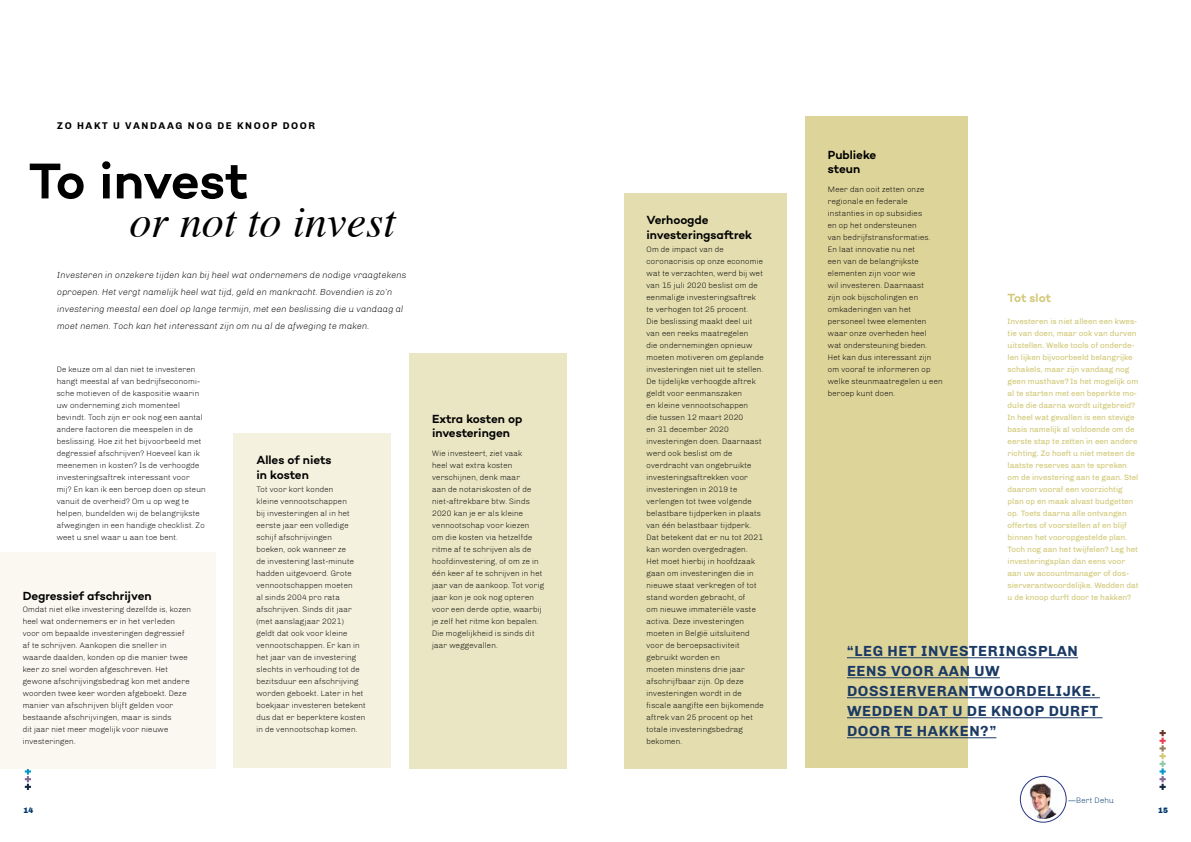
<style>
.page{position:relative;width:1191px;height:842px;background:#fff}
.page>*{position:absolute;margin:0;border:0;box-sizing:border-box;transform-origin:0 0}
.t1{font:600 51.2px "Campton";letter-spacing:-.015em;color:#000}
.t2{font:italic 44.1px "Times";color:#000}
.t3{font:700 15px/20px "Chivo";letter-spacing:.04em;color:#1a3964}
.t4{font:600 12px/14.4px "Campton";letter-spacing:-.005em;color:#000}
.t5{font:600 12px "Campton";color:#d1c775}
.t6{font:700 10px "Chivo";letter-spacing:.16em;color:#000}
.t7{font:italic 300 9px/17px "Chivo";color:#000}
.t8{font:300 8px/12px "Chivo";color:#000}
.t9{font:8px/12px "Chivo";color:#d1c775}
.t10{font:300 8px "Chivo";color:#00376b}
.t11{font:900 8px "Chivo";color:#00376b}
</style>
<div class="page">
<svg style="left:25px;top:768px;width:6px;height:22px"></svg>
<svg style="left:1159px;top:730px;width:6px;height:60px"></svg>
<div style="left:1020px;top:776px;width:46px;height:46px;border:1px solid #283583;border-radius:50%"></div>
<img style="left:1023px;top:779px;width:40px;height:40px;border-radius:20px">
<div style="left:0;top:552px;width:215px;height:216px;background:#faf8f0"></div>
<div style="left:234px;top:433px;width:157px;height:335px;background:#f4f1df"></div>
<div style="left:409px;top:353px;width:157px;height:415px;background:#eae5c3"></div>
<div style="left:624px;top:193px;width:162px;height:575px;background:#e3ddaf"></div>
<div style="left:805px;top:116px;width:162px;height:652px;background:#ddd49a"></div>
<hr style="left:847px;top:657px;width:231px;height:1px;background:#1a3964">
<hr style="left:847px;top:677px;width:153px;height:1px;background:#1a3964">
<hr style="left:847px;top:697px;width:253px;height:1px;background:#1a3964">
<hr style="left:847px;top:717px;width:255px;height:1px;background:#1a3964">
<hr style="left:847px;top:737px;width:149px;height:1px;background:#1a3964">
<p class="t6" style="left:57px;top:120px;width:260px">ZO HAKT U VANDAAG NOG DE KNOOP DOOR</p>
<h1 class="t1" style="left:28px;top:148px;width:222px">To invest</h1>
<h2 class="t2" style="left:130px;top:184px;width:268px">or not to invest</h2>
<p class="t7" style="left:57px;top:266px;width:351px">Investeren in onzekere tijden kan bij heel wat ondernemers de nodige vraagtekens oproepen. Het vergt namelijk heel wat tijd, geld en mankracht. Bovendien is zo’n investering meestal een doel op lange termijn, met een beslissing die u vandaag al moet nemen. Toch kan het interessant zijn om nu al de afweging te maken.</p>
<p class="t8" style="left:57px;top:363px;width:151px">De keuze om al dan niet te investeren hangt meestal af van bedrijfseconomi&shy;sche motieven of de kaspositie waarin uw onderneming zich momenteel bevindt. Toch zijn er ook nog een aantal andere factoren die meespelen in de beslissing. Hoe zit het bijvoorbeeld met degressief afschrijven? Hoeveel kan ik meenemen in kosten? Is de verhoogde investeringsaftrek interessant voor mij? En kan ik een beroep doen op steun vanuit de overheid? Om u op weg te helpen, bundelden wij de belangrijkste afwegingen in een handige checklist. Zo weet u snel waar u aan toe bent.</p>
<h3 class="t4" style="left:256px;top:453px;width:77px">Alles of niets in kosten</h3>
<p class="t8" style="left:256px;top:483px;width:111px">Tot voor kort konden<br>kleine vennootschappen<br>bij investeringen al in het eerste jaar een volledige schijf afschrijvingen<br>boeken, ook wanneer ze<br>de investering last-minute hadden uitgevoerd. Grote vennootschappen moeten<br>al sinds 2004 pro rata afschrijven. Sinds dit jaar (met aanslagjaar 2021)<br>geldt dat ook voor kleine vennootschappen. Er kan in het jaar van de investering slechts in verhouding tot de bezitsduur een afschrijving worden geboekt. Later in het boekjaar investeren betekent dus dat er beperktere kosten in de vennootschap komen.</p>
<h3 class="t4" style="left:23px;top:588px;width:130px">Degressief afschrijven</h3>
<p class="t8" style="left:23px;top:603px;width:170px">Omdat niet elke investering dezelfde is, kozen heel wat ondernemers er in het verleden voor om bepaalde investeringen degressief af te schrijven. Aankopen die sneller in waarde daalden, konden op die manier twee keer zo snel worden afgeschreven. Het gewone afschrijvingsbedrag kon met andere woorden twee keer worden afgeboekt. Deze manier van afschrijven blijft gelden voor bestaande afschrijvingen, maar is sinds<br>dit jaar niet meer mogelijk voor nieuwe investeringen.</p>
<p class="t11" style="left:23px;top:806px;width:11px">14</p>
<h3 class="t4" style="left:432px;top:411px;width:92px">Extra kosten op investeringen</h3>
<p class="t8" style="left:432px;top:447px;width:114px">Wie investeert, ziet vaak<br>heel wat extra kosten verschijnen, denk maar<br>aan de notariskosten of de niet-aftrekbare btw. Sinds<br>2020 kan je er als kleine vennootschap voor kiezen<br>om die kosten via hetzelfde ritme af te schrijven als de hoofdinvestering, of om ze in één keer af te schrijven in het jaar van de aankoop. Tot vorig jaar kon je ook nog opteren voor een derde optie, waarbij je zelf het ritme kon bepalen.<br>Die mogelijkheid is sinds dit jaar weggevallen.</p>
<h3 class="t4" style="left:646px;top:213px;width:107px">Verhoogde investeringsaftrek</h3>
<p class="t8" style="left:646px;top:243px;width:119px">Om de impact van de coronacrisis op onze economie wat te verzachten, werd bij wet van 15 juli 2020 beslist om de eenmalige investeringsaftrek te verhogen tot 25 procent.<br>Die beslissing maakt deel uit van een reeks maatregelen<br>die ondernemingen opnieuw moeten motiveren om geplande investeringen niet uit te stellen.<br>De tijdelijke verhoogde aftrek geldt voor eenmanszaken<br>en kleine vennootschappen<br>die tussen 12 maart 2020<br>en 31 december 2020 investeringen doen. Daarnaast werd ook beslist om de overdracht van ongebruikte investeringsaftrekken voor investeringen in 2019 te verlengen tot twee volgende belastbare tijdperken in plaats van één belastbaar tijdperk.<br>Dat betekent dat er nu tot 2021 kan worden overgedragen.<br>Het moet hierbij in hoofdzaak gaan om investeringen die in nieuwe staat verkregen of tot stand worden gebracht, of<br>om nieuwe immateriële vaste activa. Deze investeringen moeten in België uitsluitend voor de beroepsactiviteit gebruikt worden en<br>moeten minstens drie jaar afschrijfbaar zijn. Op deze investeringen wordt in de fiscale aangifte een bijkomende aftrek van 25 procent op het totale investeringsbedrag bekomen.</p>
<h3 class="t4" style="left:828px;top:147px;width:50px">Publieke steun</h3>
<p class="t8" style="left:828px;top:183px;width:116px">Meer dan ooit zetten onze regionale en federale instanties in op subsidies<br>en op het ondersteunen<br>van bedrijfstransformaties.<br>En laat innovatie nu net<br>een van de belangrijkste elementen zijn voor wie<br>wil investeren. Daarnaast<br>zijn ook bijscholingen en omkaderingen van het personeel twee elementen waar onze overheden heel<br>wat ondersteuning bieden.<br>Het kan dus interessant zijn om vooraf te informeren op welke steunmaatregelen u een beroep kunt doen.</p>
<h3 class="t5" style="left:1007px;top:291px;width:45px">Tot slot</h3>
<p class="t9" style="left:1007px;top:315px;width:132px">Investeren is niet alleen een kwes&shy;tie van doen, maar ook van durven uitstellen. Welke tools of onderde&shy;len lijken bijvoorbeeld belangrijke schakels, maar zijn vandaag nog geen musthave? Is het mogelijk om al te starten met een beperkte mo&shy;dule die daarna wordt uitgebreid?<br>In heel wat gevallen is een stevige basis namelijk al voldoende om de eerste stap te zetten in een andere richting. Zo hoeft u niet meteen de laatste reserves aan te spreken om de investering aan te gaan. Stel daarom vooraf een voorzichtig plan op en maak alvast budgetten op. Toets daarna alle ontvangen offertes of voorstellen af en blijf binnen het vooropgestelde plan.<br>Toch nog aan het twijfelen? Leg het investeringsplan dan eens voor aan uw accountmanager of dos&shy;sierverantwoordelijke. Wedden dat u de knoop durft door te hakken?</p>
<h3 class="t3" style="left:847px;top:641px;width:253px">“LEG HET INVESTERINGSPLAN<br>EENS VOOR AAN UW<br>DOSSIERVERANTWOORDELIJKE.<br>WEDDEN DAT U DE KNOOP DURFT<br>DOOR TE HAKKEN?”</h3>
<p class="t10" style="left:1067px;top:796px;width:48px">—Bert Dehu</p>
<p class="t11" style="left:1158px;top:806px;width:11px">15</p>
</div>
